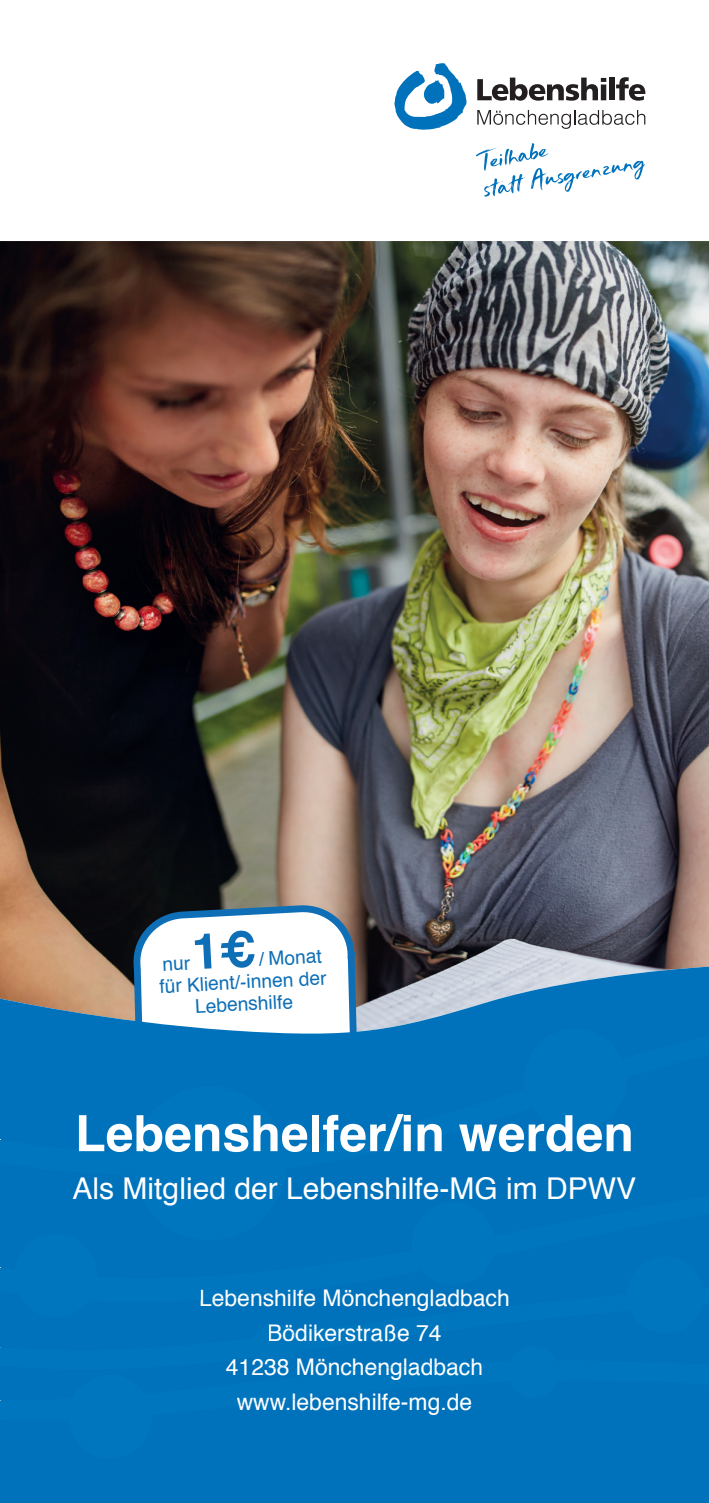
<style>
.page{position:relative;width:709px;height:1503px;background:#fff}
.page>*{position:absolute;margin:0;border:0;box-sizing:border-box;transform-origin:0 0}
.t1{font:700 50px "Helvetica";color:#fff}
.t2{font:30px "Helvetica";color:#fff}
.t3{font:23px "Helvetica";color:#fff}
.t4{font:19.25px "Helvetica";color:#0e6fb7}
</style>
<div class="page">
<img style="left:0;top:241px;width:709px;height:663px">
<div style="left:0;top:1458px;width:709px;height:44px;background:#0072bc"></div>
<svg style="left:394px;top:63px;width:73px;height:67px"></svg>
<svg style="left:477px;top:78px;width:129px;height:23px"></svg>
<div style="left:601px;top:84px;width:5px;height:16px;background:#231f20"></div>
<div style="left:609px;top:78px;width:5px;height:22px;background:#231f20"></div>
<svg style="left:616px;top:77px;width:29px;height:24px"></svg>
<svg style="left:477px;top:110px;width:168px;height:19px"></svg>
<svg style="left:476px;top:143px;width:169px;height:54px"></svg>
<svg style="left:0;top:904px;width:709px;height:554px;background:#1e7bb6"></svg>
<p class="t4" style="left:258px;top:944px;width:64px;rotate:-3deg">/ Monat</p>
<p class="t4" style="left:159px;top:971px;width:169px;rotate:-3deg">für Klient/-innen der</p>
<p class="t4" style="left:194px;top:991px;width:99px;rotate:-3deg">Lebenshilfe</p>
<h1 class="t1" style="left:75px;top:1093px;width:560px">Lebenshelfer/in werden</h1>
<h2 class="t2" style="left:73px;top:1165px;width:565px">Als Mitglied der Lebenshilfe-MG im DPWV</h2>
<p class="t3" style="left:199px;top:1280px;width:312px">Lebenshilfe Mönchengladbach</p>
<p class="t3" style="left:267px;top:1314px;width:176px">Bödikerstraße 74</p>
<p class="t3" style="left:226px;top:1349px;width:259px">41238 Mönchengladbach</p>
<p class="t3" style="left:237px;top:1383px;width:237px">www.lebenshilfe-mg.de</p>
</div>
